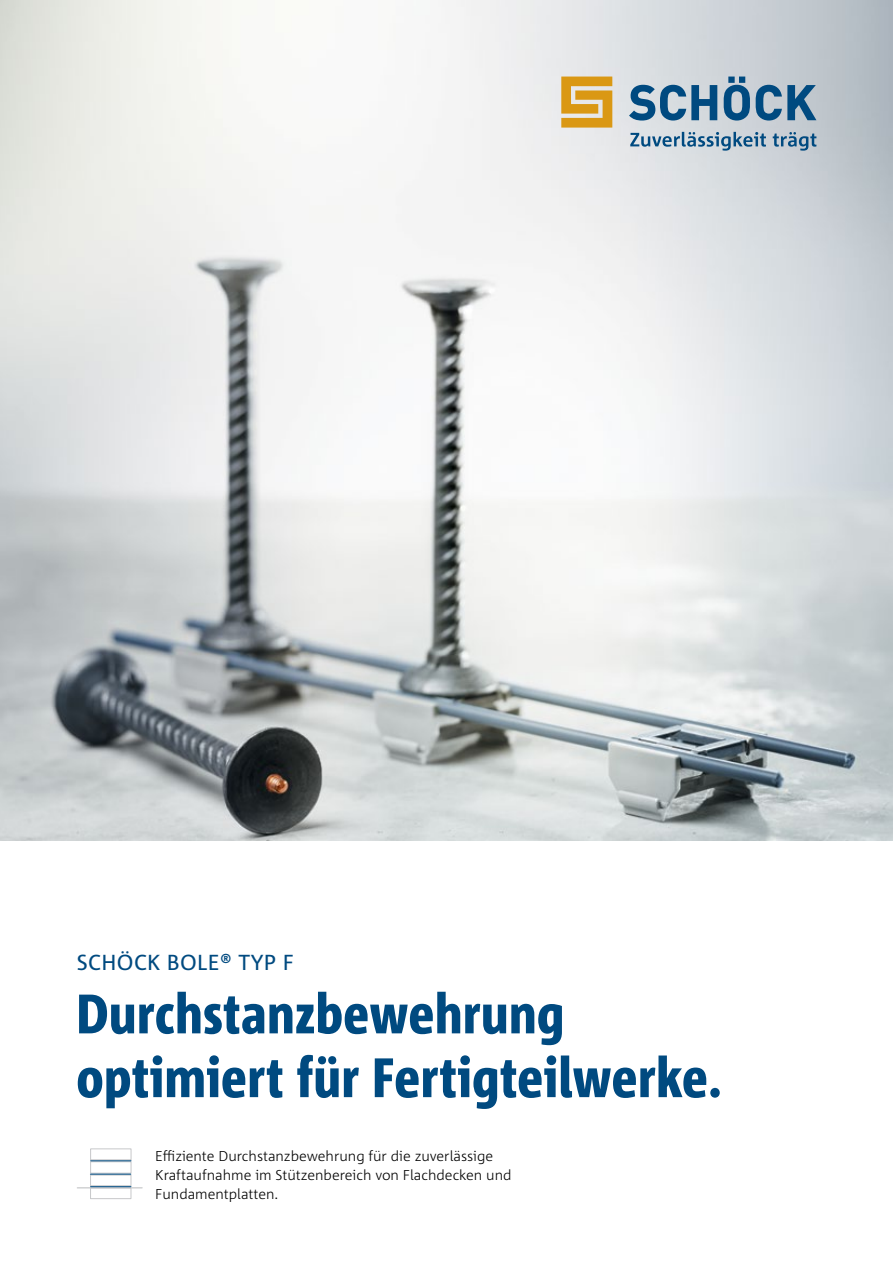
<style>
.page{position:relative;width:893px;height:1263px;background:#fff}
.page>*{position:absolute;margin:0;border:0;box-sizing:border-box;transform-origin:0 0}
.t1{font:800 condensed 55.5px/63.8px "Corpid Schoeck";letter-spacing:.01em;color:#004a80}
.t2{font:21.75px "Corpid Schoeck";letter-spacing:.02em;color:#004a80}
.t3{font:300 14.25px/19.2px "Corpid Schoeck";color:#000}
</style>
<div class="page">
<img style="left:0;top:0;width:893px;height:840px">
<svg style="left:630px;top:132px;width:186px;height:19px;background:#96aec1"></svg>
<svg style="left:629px;top:77px;width:187px;height:44px;background:#7a9bb4"></svg>
<svg style="left:561px;top:77px;width:51px;height:51px;background:#dcaa45"></svg>
<svg style="left:90px;top:1148px;width:42px;height:51px"></svg>
<hr style="left:77px;top:1187px;width:65px;height:1px;background:#c7c8ca">
<hr style="left:91px;top:1160px;width:40px;height:1px;background:#004a80">
<hr style="left:90px;top:1173px;width:41px;height:2px;background:#004a80">
<hr style="left:91px;top:1186px;width:40px;height:1px;background:#004a80">
<h2 class="t2" style="left:77px;top:948px;width:218px">SCHÖCK BOLE® TYP F</h2>
<h1 class="t1" style="left:77px;top:981px;width:647px">Durchstanzbewehrung optimiert für Fertigteilwerke.</h1>
<p class="t3" style="left:155px;top:1146px;width:358px">Effiziente Durchstanzbewehrung für die zuverlässige<br>Kraftaufnahme im Stützenbereich von Flachdecken und<br>Fundamentplatten.</p>
</div>
